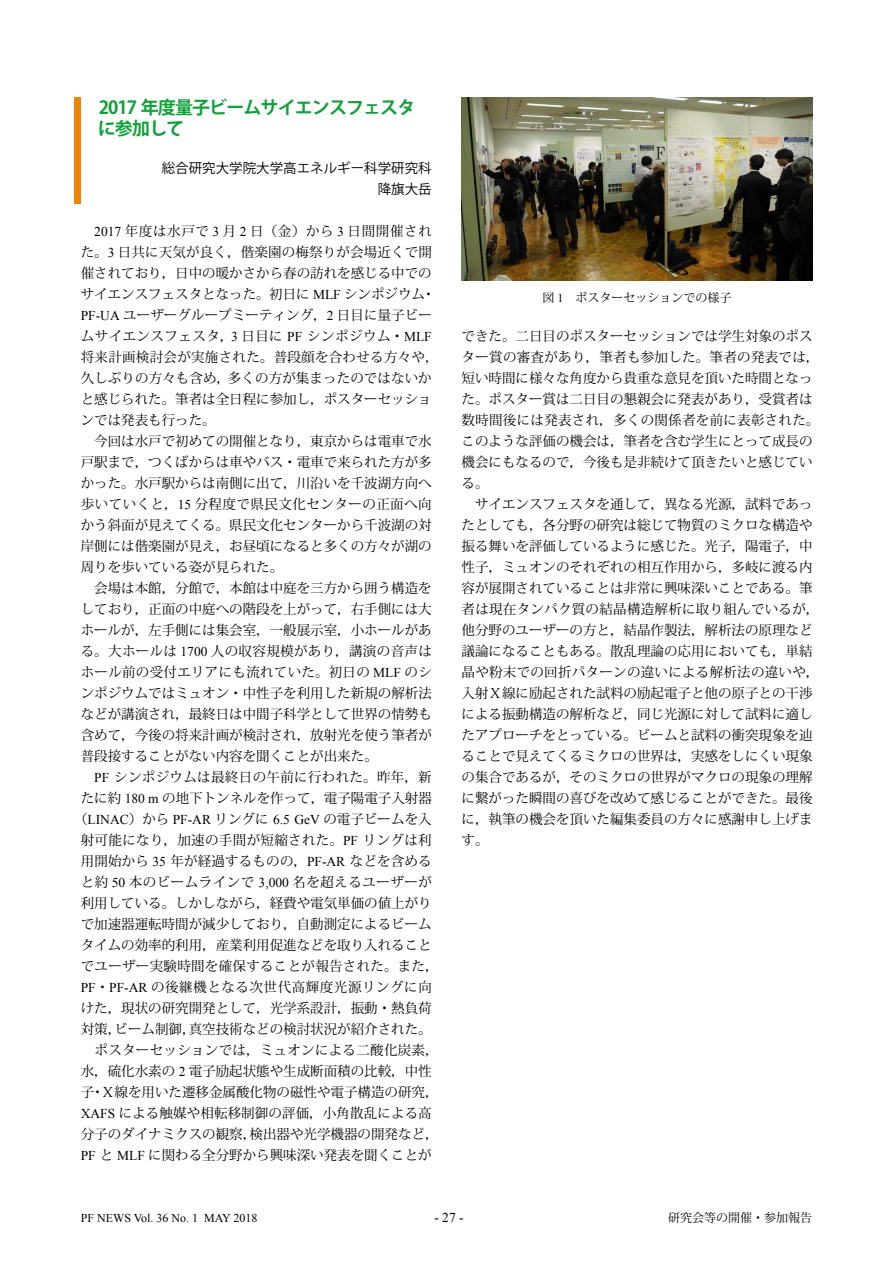
<style>
.page{position:relative;width:893px;height:1263px;background:#fff}
.page>*{position:absolute;margin:0;border:0;box-sizing:border-box;transform-origin:0 0}
.t1{font:700 18px/21px "Koz Go Pro";letter-spacing:-.05em;color:#10a13a}
.t2{font:13.5px/21px "Koz Min Pro";color:#000}
.t3{font:13.5px "Koz Min Pro";letter-spacing:.02em;color:#000}
.t4{font:13.5px "Koz Min Pro";letter-spacing:.025em;color:#000}
.t5{font:13.5px "Koz Min Pro";letter-spacing:.035em;color:#000}
.t6{font:13.5px "Koz Min Pro";letter-spacing:.04em;color:#000}
.t7{font:13.5px/21px "Koz Go Pro";color:#000;text-align:right}
.t8{font:13.5px "Times New Roman";color:#000}
.t9{font:12px "Koz Min Pro";color:#000}
.t10{font:12px "Times New Roman";color:#000}
.s1{font-family:"Times New Roman"}
</style>
<div class="page">
<div style="left:74px;top:98px;width:7px;height:106px;background:#f08200"></div>
<img style="left:462px;top:98px;width:351px;height:182px">
<h1 class="t1" style="left:81px;top:98px;width:336px">　2017 年度量子ビームサイエンスフェスタ　に参加して</h1>
<p class="t7" style="left:162px;top:158px;width:272px">総合研究大学院大学高エネルギー科学研究科降旗大岳</p>
<p class="t2" style="left:81px;top:220px;width:359px;text-indent:14px"><span class="s1">2017</span> 年度は水戸で <span class="s1">3</span> 月 <span class="s1">2</span> 日（金）から <span class="s1">3</span> 日間開催された。<span class="s1">3</span> 日共に天気が良く，偕楽園の梅祭りが会場近くで開催されており，日中の暖かさから春の訪れを感じる中でのサイエンスフェスタとなった。初日に <span class="s1">MLF</span> シンポジウム・<br><span class="s1">PF-UA</span> ユーザーグループミーティング，<span class="s1">2</span> 日目に量子ビームサイエンスフェスタ，<span class="s1">3</span> 日目に <span class="s1">PF</span> シンポジウム・<span class="s1">MLF</span>将来計画検討会が実施された。普段顔を合わせる方々や，久しぶりの方々も含め，多くの方が集まったのではないかと感じられた。筆者は全日程に参加し，ポスターセッションでは発表も行った。<br>　今回は水戸で初めての開催となり，東京からは電車で水戸駅まで，つくばからは車やバス・電車で来られた方が多かった。水戸駅からは南側に出て，川沿いを千波湖方向へ歩いていくと，<span class="s1">15</span> 分程度で県民文化センターの正面へ向かう斜面が見えてくる。県民文化センターから千波湖の対岸側には偕楽園が見え，お昼頃になると多くの方々が湖の周りを歩いている姿が見られた。<br>　会場は本館，分館で，本館は中庭を三方から囲う構造をしており，正面の中庭への階段を上がって，右手側には大ホールが，左手側には集会室，一般展示室，小ホールがある。大ホールは <span class="s1">1700</span> 人の収容規模があり，講演の音声はホール前の受付エリアにも流れていた。初日の <span class="s1">MLF</span> のシンポジウムではミュオン・中性子を利用した新規の解析法などが講演され，最終日は中間子科学として世界の情勢も含めて，今後の将来計画が検討され，放射光を使う筆者が普段接することがない内容を聞くことが出来た。</p>
<p class="t4" style="left:94px;top:767px;width:339px"><span class="s1">PF</span> シンポジウムは最終日の午前に行われた。昨年，新</p>
<p class="t2" style="left:81px;top:787px;width:353px">たに約 <span class="s1">180 m</span> の地下トンネルを作って，電子陽電子入射器</p>
<p class="t2" style="left:74px;top:808px;width:359px">（<span class="s1">LINAC</span>）から <span class="s1">PF-AR</span> リングに <span class="s1">6.5 GeV</span> の電子ビームを入</p>
<p class="t4" style="left:81px;top:830px;width:352px">射可能になり，加速の手間が短縮された。<span class="s1">PF</span> リングは利</p>
<p class="t2" style="left:81px;top:850px;width:353px">用開始から <span class="s1">35</span> 年が経過するものの，<span class="s1">PF-AR</span> などを含める</p>
<p class="t5" style="left:81px;top:872px;width:353px">と約 <span class="s1">50</span> 本のビームラインで <span class="s1">3,000</span> 名を超えるユーザーが</p>
<p class="t2" style="left:81px;top:892px;width:352px">利用している。しかしながら，経費や電気単価の値上がり</p>
<p class="t2" style="left:81px;top:913px;width:352px">で加速器運転時間が減少しており，自動測定によるビーム</p>
<p class="t2" style="left:81px;top:934px;width:352px">タイムの効率的利用，産業利用促進などを取り入れること</p>
<p class="t3" style="left:81px;top:956px;width:359px">でユーザー実験時間を確保することが報告された。また，</p>
<p class="t6" style="left:81px;top:977px;width:353px"><span class="s1">PF</span>・<span class="s1">PF-AR</span> の後継機となる次世代高輝度光源リングに向</p>
<p class="t2" style="left:81px;top:997px;width:352px">けた，現状の研究開発として，光学系設計，振動・熱負荷</p>
<p class="t2" style="left:81px;top:1018px;width:352px">対策，ビーム制御，真空技術などの検討状況が紹介された。</p>
<p class="t3" style="left:81px;top:1040px;width:359px">　ポスターセッションでは，ミュオンによる二酸化炭素，</p>
<p class="t2" style="left:81px;top:1060px;width:352px">水，硫化水素の <span class="s1">2</span> 電子励起状態や生成断面積の比較，中性</p>
<p class="t2" style="left:81px;top:1081px;width:359px">子・Ｘ線を用いた遷移金属酸化物の磁性や電子構造の研究，</p>
<p class="t2" style="left:81px;top:1102px;width:352px"><span class="s1">XAFS</span> による触媒や相転移制御の評価，小角散乱による高</p>
<p class="t2" style="left:81px;top:1123px;width:359px">分子のダイナミクスの観察，検出器や光学機器の開発など，</p>
<p class="t2" style="left:81px;top:1144px;width:352px"><span class="s1">PF</span> と <span class="s1">MLF</span> に関わる全分野から興味深い発表を聞くことが</p>
<p class="t9" style="left:543px;top:289px;width:190px">図 <span class="s1">1</span>　ポスターセッションでの様子</p>
<p class="t2" style="left:462px;top:325px;width:359px">できた。二日目のポスターセッションでは学生対象のポスター賞の審査があり，筆者も参加した。筆者の発表では，短い時間に様々な角度から貴重な意見を頂いた時間となった。ポスター賞は二日目の懇親会に発表があり，受賞者は数時間後には発表され，多くの関係者を前に表彰された。このような評価の機会は，筆者を含む学生にとって成長の機会にもなるので，今後も是非続けて頂きたいと感じている。<br>　サイエンスフェスタを通して，異なる光源，試料であったとしても，各分野の研究は総じて物質のミクロな構造や振る舞いを評価しているように感じた。光子，陽電子，中性子，ミュオンのそれぞれの相互作用から，多岐に渡る内容が展開されていることは非常に興味深いことである。筆者は現在タンパク質の結晶構造解析に取り組んでいるが，他分野のユーザーの方と，結晶作製法，解析法の原理など議論になることもある。散乱理論の応用においても，単結晶や粉末での回折パターンの違いによる解析法の違いや，入射Ｘ線に励起された試料の励起電子と他の原子との干渉による振動構造の解析など，同じ光源に対して試料に適したアプローチをとっている。ビームと試料の衝突現象を辿ることで見えてくるミクロの世界は，実感をしにくい現象の集合であるが，そのミクロの世界がマクロの現象の理解に繋がった瞬間の喜びを改めて感じることができた。最後に，執筆の機会を頂いた編集委員の方々に感謝申し上げます。</p>
<p class="t10" style="left:81px;top:1210px;width:178px">PF NEWS Vol. 36 No. 1 MAY 2018</p>
<p class="t8" style="left:434px;top:1209px;width:31px">- 27 -</p>
<p class="t9" style="left:668px;top:1209px;width:145px">研究会等の開催・参加報告</p>
</div>
